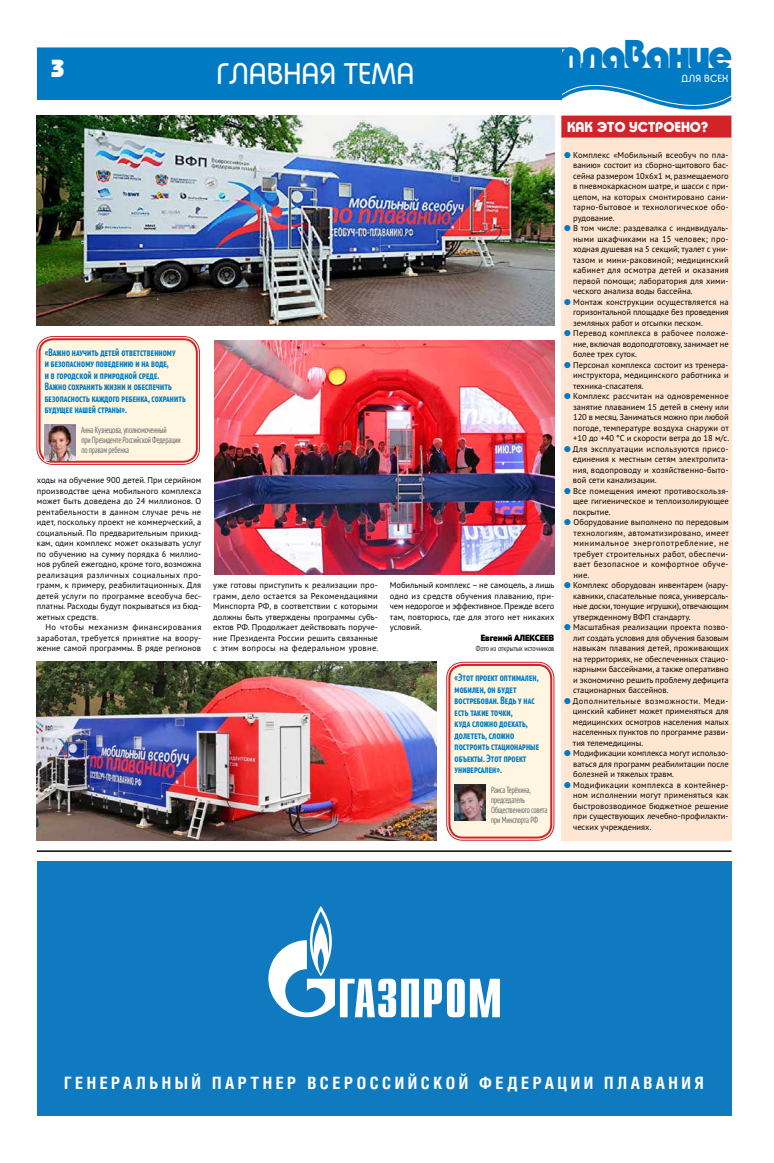
<style>
.page{position:relative;width:774px;height:1163px;background:#fff}
.page>*{position:absolute;margin:0;border:0;box-sizing:border-box;transform-origin:0 0}
.t1{font:40.3px "Taurus Heavy C";letter-spacing:-.04em;color:#007ac2}
.t2{font:29px "Taurus Book C";color:#fff}
.t3{font:24px "Taurus Heavy C";color:#fff}
.t4{font:700 17px "Helios Cond";letter-spacing:.205em;color:#fff}
.t5{font:14px "Taurus Bold C";letter-spacing:-.01em;color:#fff}
.t6{font:700 condensed 10.5px/11.5px "PT Sans Pro";letter-spacing:.01em;color:#007bc3}
.t7{font:10.1px "Taurus Book C";letter-spacing:.02em;color:#fff}
.t8{font:condensed 9px/10px "PT Sans Pro";letter-spacing:-.015em;color:#6d6e71}
.t9{font:900 9px "PT Sans Pro";color:#000}
.t10{font:8.5px/10.5px "PT Sans Pro";color:#000;text-align:justify}
.t11{font:300 condensed 7.5px "PT Sans Pro";color:#000}
.s1{color:#007bc3}
</style>
<div class="page">
<svg style="left:560px;top:68px;width:172px;height:42px"></svg>
<hr style="left:37px;top:47px;width:533px;height:2px;background:#007ac2">
<div style="left:37px;top:48px;width:525px;height:51px;background:#007bc3"></div>
<div style="left:37px;top:861px;width:694px;height:254px;background:#0f7ac0"></div>
<svg style="left:268px;top:906px;width:232px;height:111px"></svg>
<hr style="left:37px;top:850px;width:694px;height:1px;background:#000">
<div style="left:561px;top:136px;width:170px;height:704px;background:#fee6d2"></div>
<div style="left:561px;top:115px;width:170px;height:22px;background:#d2232a"></div>
<img style="left:214px;top:340px;width:340px;height:234px">
<img style="left:37px;top:661px;width:399px;height:179px">
<img style="left:37px;top:115px;width:517px;height:210px">
<div style="left:37px;top:336px;width:163px;height:128px;background:#fff6e2;border-radius:16px"></div>
<div style="left:37px;top:336px;width:163px;height:128px;border:1px solid #d2232a;border-radius:16px"></div>
<div style="left:39px;top:338px;width:159px;height:124px;border:2px solid #d2232a;border-radius:13px"></div>
<img style="left:45px;top:424px;width:31px;height:36px">
<div style="left:447px;top:662px;width:107px;height:178px;background:#fff6e2;border-radius:16px"></div>
<div style="left:446px;top:661px;width:108px;height:179px;border:1px solid #d2232a;border-radius:16px"></div>
<div style="left:448px;top:663px;width:104px;height:175px;border:2px solid #d2232a;border-radius:13px"></div>
<img style="left:455px;top:784px;width:30px;height:36px">
<h3 class="t3" style="left:51px;top:53px;width:16px">3</h3>
<h2 class="t2" style="left:216px;top:57px;width:199px">ГЛАВНАЯ ТЕМА</h2>
<h1 class="t1" style="left:560px;top:29px;width:173px">плавание</h1>
<p class="t7" style="left:681px;top:73px;width:48px">ДЛЯ ВСЕХ</p>
<h3 class="t5" style="left:567px;top:118px;width:143px">КАК ЭТО УСТРОЕНО?</h3>
<p class="t6" style="left:45px;top:346px;width:142px">«Важно научить детей ответственному<br>и безопасному поведению и на воде,<br>и в городской и природной среде.<br>Важно сохранить жизни и обеспечить безопасность каждого ребенка, сохранить будущее нашей страны».</p>
<p class="t8" style="left:81px;top:425px;width:101px">Анна Кузнецова, уполномоченный<br>при Президенте Российской Федерации по правам ребенка</p>
<p class="t10" style="left:37px;top:475px;width:166px">ходы на обучение 900 детей. При серийном производстве цена мобильного комплекса может быть доведена до 24 миллионов. О рентабельности в данном случае речь не идет, поскольку проект не коммерческий, а социальный. По предварительным прикид&shy;кам, один комплекс может оказывать услуг по обучению на сумму порядка 6 миллио&shy;нов рублей ежегодно, кроме того, возможна реализация различных социальных про&shy;грамм, к примеру, реабилитационных. Для детей услуги по программе всеобуча бес&shy;платны. Расходы будут покрываться из бюд&shy;жетных средств.</p>
<p class="t10" style="left:37px;top:622px;width:166px;text-indent:8px">Но чтобы механизм финансирования заработал, требуется принятие на воору&shy;жение самой программы. В ряде регионов</p>
<p class="t10" style="left:213px;top:579px;width:167px">уже готовы приступить к реализации про&shy;грамм, дело остается за Рекомендациями Минспорта РФ, в соответствии с которыми должны быть утверждены программы субъ&shy;ектов РФ. Продолжает действовать поруче&shy;ние Президента России решить связанные с этим вопросы на федеральном уровне.</p>
<p class="t10" style="left:390px;top:579px;width:166px">Мобильный комплекс – не самоцель, а лишь одно из средств обучения плаванию, при&shy;чем недорогое и эффективное. Прежде всего там, повторюсь, где для этого нет никаких условий.</p>
<p class="t9" style="left:481px;top:632px;width:75px">Евгений АЛЕКСЕЕВ</p>
<p class="t11" style="left:476px;top:643px;width:80px">Фото из открытых источников</p>
<p class="t6" style="left:455px;top:671px;width:86px">«Этот проект оптимален, мобилен, он будет востребован. Ведь у нас есть такие точки,<br>куда сложно доехать, долететь, сложно построить стационарные объекты. Этот проект универсален».</p>
<p class="t8" style="left:491px;top:785px;width:58px">Раиса Терёхина, председатель<br>Общественного совета при Минспорта РФ</p>
<p class="t10" style="left:573px;top:149px;width:157px;text-indent:-9px"><span class="s1">●</span> Комплекс «Мобильный всеобуч по пла&shy;ванию» состоит из сборно-щитового бас&shy;сейна размером 10х6х1 м, размещаемого в пневмокаркасном шатре, и шасси с при&shy;цепом, на которых смонтировано сани&shy;тарно-бытовое и технологическое обо&shy;рудование.</p>
<p class="t10" style="left:573px;top:223px;width:157px;text-indent:-9px"><span class="s1">●</span> В том числе: раздевалка с индивидуаль&shy;ными шкафчиками на 15 человек; про&shy;ходная душевая на 5 секций; туалет с уни&shy;тазом и мини-раковиной; медицинский кабинет для осмотра детей и оказания первой помощи; лаборатория для хими&shy;ческого анализа воды бассейна.</p>
<p class="t10" style="left:573px;top:296px;width:157px;text-indent:-9px"><span class="s1">●</span> Монтаж конструкции осуществляется на горизонтальной площадке без проведения земляных работ и отсыпки песком.</p>
<p class="t10" style="left:573px;top:327px;width:157px;text-indent:-9px"><span class="s1">●</span> Перевод комплекса в рабочее положе&shy;ние, включая водоподготовку, занимает не более трех суток.</p>
<p class="t10" style="left:573px;top:359px;width:157px;text-indent:-9px"><span class="s1">●</span> Персонал комплекса состоит из тренера&shy;инструктора, медицинского работника и техника-спасателя.</p>
<p class="t10" style="left:573px;top:390px;width:158px;text-indent:-9px"><span class="s1">●</span> Комплекс рассчитан на одновременное занятие плаванием 15 детей в смену или 120 в месяц. Заниматься можно при любой погоде, температуре воздуха снаружи от +10 до +40 °C и скорости ветра до 18 м/с.</p>
<p class="t10" style="left:573px;top:443px;width:157px;text-indent:-9px"><span class="s1">●</span> Для эксплуатации используются присо&shy;единения к местным сетям электропита&shy;ния, водопроводу и хозяйственно-быто&shy;вой сети канализации.</p>
<p class="t10" style="left:573px;top:485px;width:157px;text-indent:-9px"><span class="s1">●</span> Все помещения имеют противоскользя&shy;щее гигиеническое и теплоизолирующее покрытие.</p>
<p class="t10" style="left:573px;top:516px;width:157px;text-indent:-9px"><span class="s1">●</span> Оборудование выполнено по передовым технологиям, автоматизировано, имеет минимальное энергопотребление, не требует строительных работ, обеспечи&shy;вает безопасное и комфортное обуче&shy;ние.</p>
<p class="t10" style="left:573px;top:579px;width:157px;text-indent:-9px"><span class="s1">●</span> Комплекс оборудован инвентарем (нару&shy;кавники, спасательные пояса, универсаль&shy;ные доски, тонущие игрушки), отвечающим утвержденному ВФП стандарту.</p>
<p class="t10" style="left:573px;top:621px;width:157px;text-indent:-9px"><span class="s1">●</span> Масштабная реализации проекта позво&shy;лит создать условия для обучения базовым навыкам плавания детей, проживающих на территориях, не обеспеченных стацио&shy;нарными бассейнами, а также оперативно и экономично решить проблему дефицита стационарных бассейнов.</p>
<p class="t10" style="left:573px;top:695px;width:157px;text-indent:-9px"><span class="s1">●</span> Дополнительные возможности. Меди&shy;цинский кабинет может применяться для медицинских осмотров населения малых населенных пунктов по программе разви&shy;тия телемедицины.</p>
<p class="t10" style="left:573px;top:747px;width:157px;text-indent:-9px"><span class="s1">●</span> Модификации комплекса могут использо&shy;ваться для программ реабилитации после болезней и тяжелых травм.</p>
<p class="t10" style="left:573px;top:779px;width:157px;text-indent:-9px"><span class="s1">●</span> Модификации комплекса в контейнер&shy;ном исполнении могут применяться как быстровозводимое бюджетное решение при существующих лечебно-профилакти&shy;ческих учреждениях.</p>
<h3 class="t4" style="left:64px;top:1071px;width:641px">ГЕНЕРАЛЬНЫЙ ПАРТНЕР ВСЕРОССИЙСКОЙ ФЕДЕРАЦИИ ПЛАВАНИЯ</h3>
</div>
